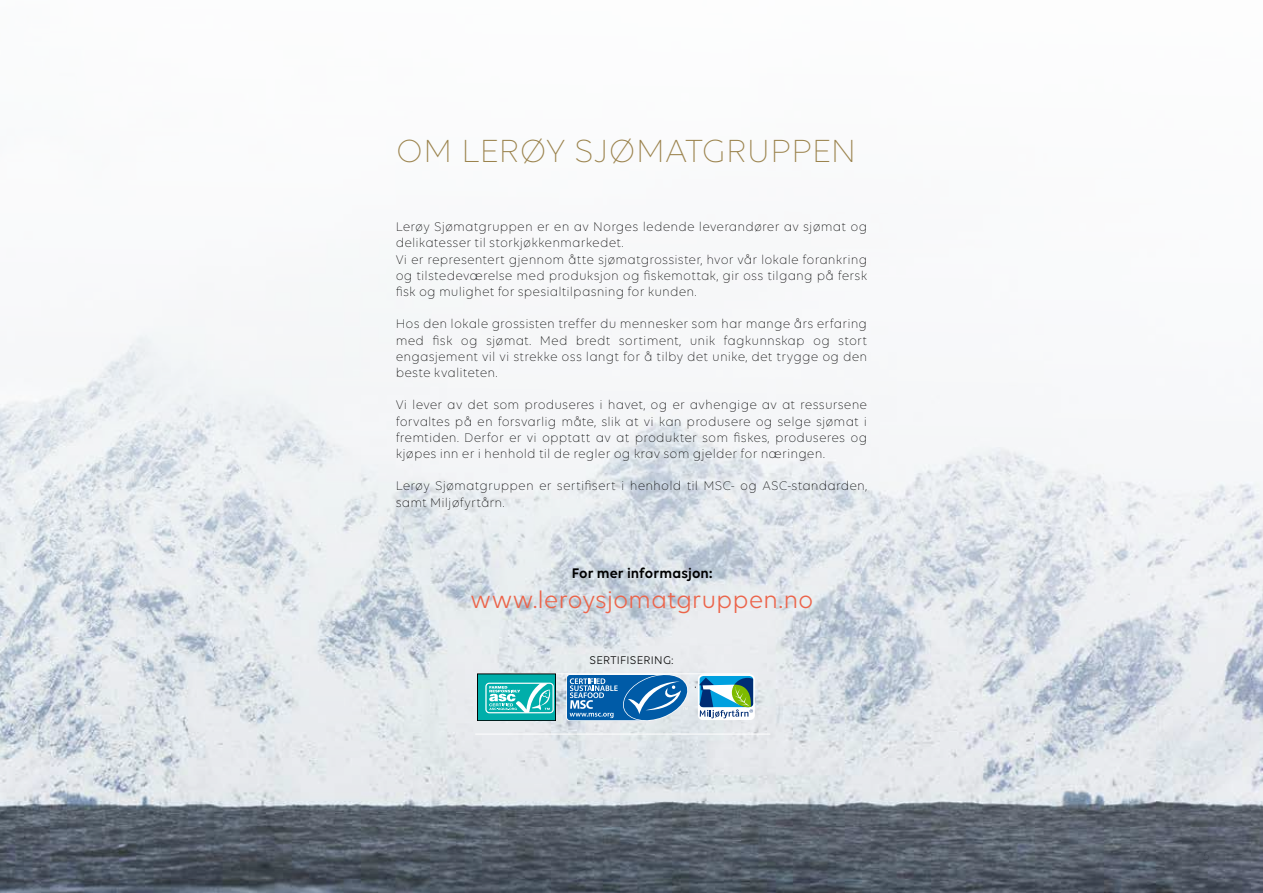
<style>
.page{position:relative;width:1263px;height:893px;background:#fff}
.page>*{position:absolute;margin:0;border:0;box-sizing:border-box;transform-origin:0 0}
.t1{font:300 34.5px "Volte";letter-spacing:-.005em;color:#9b834d}
.t2{font:25.5px "Volte";letter-spacing:-.005em;color:#ec644a}
.t3{font:600 15px "Volte";letter-spacing:.005em;color:#000}
.t4{font:300 13.5px/16.2px "Volte";letter-spacing:.01em;color:#000}
.t5{font:12px "Volte";letter-spacing:.02em;color:#000}
</style>
<div class="page">
<img style="left:0;top:293px;width:1263px;height:600px">
<hr style="left:511px;top:674px;width:239px;height:1px;background:#fff">
<div style="left:477px;top:674px;width:79px;height:47px;background:#00aeaa"></div>
<div style="left:477px;top:674px;width:79px;height:47px;border:1px solid #000"></div>
<svg style="left:485px;top:683px;width:69px;height:30px"></svg>
<svg style="left:566px;top:674px;width:188px;height:47px;background:#5b97be"></svg>
<hr style="left:475px;top:734px;width:295px;height:1px;background:#fff">
<h1 class="t1" style="left:396px;top:131px;width:462px">OM LERØY SJØMATGRUPPEN</h1>
<p class="t4" style="left:396px;top:218px;width:473px">Lerøy Sjømatgruppen er en av Norges ledende leverandører av sjømat og delikatesser til storkjøkkenmarkedet.<br>Vi er representert gjennom åtte sjømatgrossister, hvor vår lokale forankring og tilstedeværelse med produksjon og fiskemottak, gir oss tilgang på fersk fisk og mulighet for spesialtilpasning for kunden.</p>
<p class="t4" style="left:396px;top:316px;width:473px;text-align:justify">Hos den lokale grossisten treffer du mennesker som har mange års erfaring med fisk og sjømat. Med bredt sortiment, unik fagkunnskap og stort engasjement vil vi strekke oss langt for å tilby det unike, det trygge og den beste kvaliteten.</p>
<p class="t4" style="left:396px;top:397px;width:473px;text-align:justify">Vi lever av det som produseres i havet, og er avhengige av at ressursene forvaltes på en forsvarlig måte, slik at vi kan produsere og selge sjømat i fremtiden. Derfor er vi opptatt av at produkter som fiskes, produseres og kjøpes inn er i henhold til de regler og krav som gjelder for næringen.</p>
<p class="t4" style="left:396px;top:478px;width:473px">Lerøy Sjømatgruppen er sertifisert i henhold til MSC- og ASC-standarden, samt Miljøfyrtårn.</p>
<p class="t3" style="left:572px;top:564px;width:142px">For mer informasjon:</p>
<h2 class="t2" style="left:471px;top:586px;width:344px">www.leroysjomatgruppen.no</h2>
<p class="t5" style="left:589px;top:653px;width:85px">SERTIFISERING:</p>
</div>
